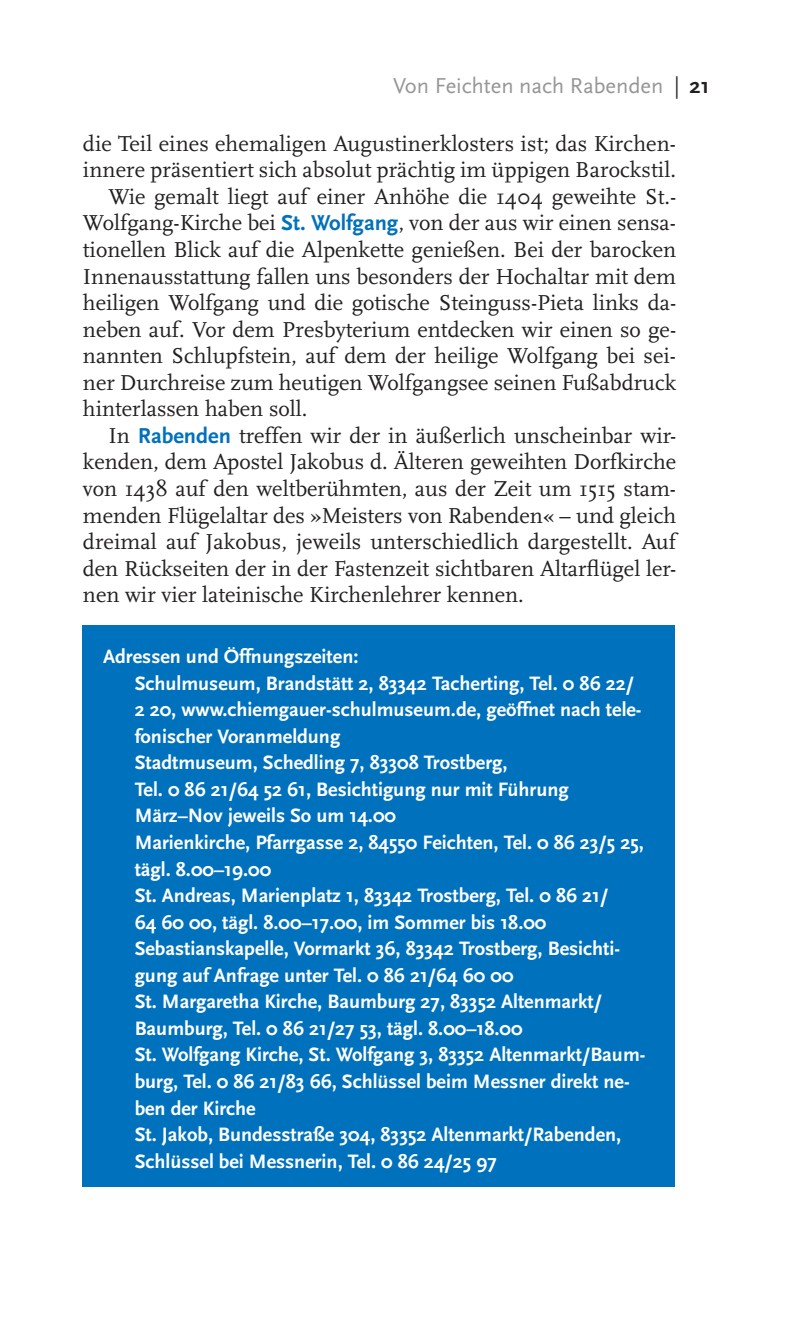
<style>
.page{position:relative;width:791px;height:1340px;background:#fff}
.page>*{position:absolute;margin:0;border:0;box-sizing:border-box;transform-origin:0 0}
.t1{font:22.5px "Scala";color:#231f20}
.t2{font:22.5px "Scala Sans";color:#949698}
.t3{font:700 22.5px "Scala Sans";color:#231f20}
.t4{font:700 20.25px/26.6px "Scala Sans";color:#fff}
.s1{font-family:"Scala Caps";font-weight:400}
.s2{font-family:"Scala Sans";font-weight:700;color:#0071bc}
</style>
<div class="page">
<div style="left:83px;top:625px;width:592px;height:561px;background:#0071bc"></div>
<p class="t2" style="left:393px;top:74px;width:272px">Von Feichten nach Rabenden</p>
<p class="t3" style="left:674px;top:74px;width:37px"><span class="s1">|</span> 21</p>
<p class="t1" style="left:83px;top:131px;width:593px">die Teil eines ehemaligen Augustinerklosters ist; das Kirchen-</p>
<p class="t1" style="left:83px;top:158px;width:595px">innere präsentiert sich absolut prächtig im üppigen Barockstil.</p>
<p class="t1" style="left:108px;top:184px;width:569px">Wie gemalt liegt auf einer Anhöhe die 1404 geweihte St.-</p>
<p class="t1" style="left:83px;top:211px;width:595px">Wolfgang-Kirche bei <span class="s2">St. Wolfgang</span>, von der aus wir einen sensa-</p>
<p class="t1" style="left:83px;top:237px;width:595px">tionellen Blick auf die Alpenkette genießen. Bei der barocken</p>
<p class="t1" style="left:83px;top:264px;width:595px">Innenausstattung fallen uns besonders der Hochaltar mit dem</p>
<p class="t1" style="left:83px;top:290px;width:595px">heiligen Wolfgang und die gotische Steinguss-Pieta links da-</p>
<p class="t1" style="left:83px;top:317px;width:595px">neben auf. Vor dem Presbyterium entdecken wir einen so ge-</p>
<p class="t1" style="left:83px;top:344px;width:595px">nannten Schlupfstein, auf dem der heilige Wolfgang bei sei-</p>
<p class="t1" style="left:83px;top:370px;width:595px">ner Durchreise zum heutigen Wolfgangsee seinen Fußabdruck</p>
<p class="t1" style="left:83px;top:397px;width:226px">hinterlassen haben soll.</p>
<p class="t1" style="left:108px;top:423px;width:569px">In <span class="s2">Rabenden</span> treffen wir der in äußerlich unscheinbar wir-</p>
<p class="t1" style="left:83px;top:450px;width:595px">kenden, dem Apostel Jakobus d. Älteren geweihten Dorfkirche</p>
<p class="t1" style="left:83px;top:476px;width:595px">von 1438 auf den weltberühmten, aus der Zeit um 1515 stam-</p>
<p class="t1" style="left:83px;top:503px;width:595px">menden Flügelaltar des »Meisters von Rabenden« – und gleich</p>
<p class="t1" style="left:83px;top:529px;width:595px">dreimal auf Jakobus, jeweils unterschiedlich dargestellt. Auf</p>
<p class="t1" style="left:83px;top:556px;width:595px">den Rückseiten der in der Fastenzeit sichtbaren Altarflügel ler-</p>
<p class="t1" style="left:83px;top:582px;width:442px">nen wir vier lateinische Kirchenlehrer kennen.</p>
<p class="t4" style="left:135px;top:643px;width:512px;text-indent:-32px">Adressen und Öffnungszeiten:<br>Schulmuseum, Brandstätt 2, 83342 Tacherting, Tel. 0 86 22/ 2 20, www.chiemgauer-schulmuseum.de, geöffnet nach tele&shy;fonischer Voranmeldung<br>Stadtmuseum, Schedling 7, 83308 Trostberg,<br>Tel. 0 86 21/64 52 61, Besichtigung nur mit Führung März–Nov jeweils So um 14.00<br>Marienkirche, Pfarrgasse 2, 84550 Feichten, Tel. 0 86 23/5 25, tägl. 8.00–19.00<br>St. Andreas, Marienplatz 1, 83342 Trostberg, Tel. 0 86 21/<br>64 60 00, tägl. 8.00–17.00, im Sommer bis 18.00<br>Sebastianskapelle, Vormarkt 36, 83342 Trostberg, Besichti&shy;gung auf Anfrage unter Tel. 0 86 21/64 60 00<br>St. Margaretha Kirche, Baumburg 27, 83352 Altenmarkt/ Baumburg, Tel. 0 86 21/27 53, tägl. 8.00–18.00<br>St. Wolfgang Kirche, St. Wolfgang 3, 83352 Altenmarkt/Baum&shy;burg, Tel. 0 86 21/83 66, Schlüssel beim Messner direkt ne&shy;ben der Kirche<br>St. Jakob, Bundesstraße 304, 83352 Altenmarkt/Rabenden, Schlüssel bei Messnerin, Tel. 0 86 24/25 97</p>
</div>
